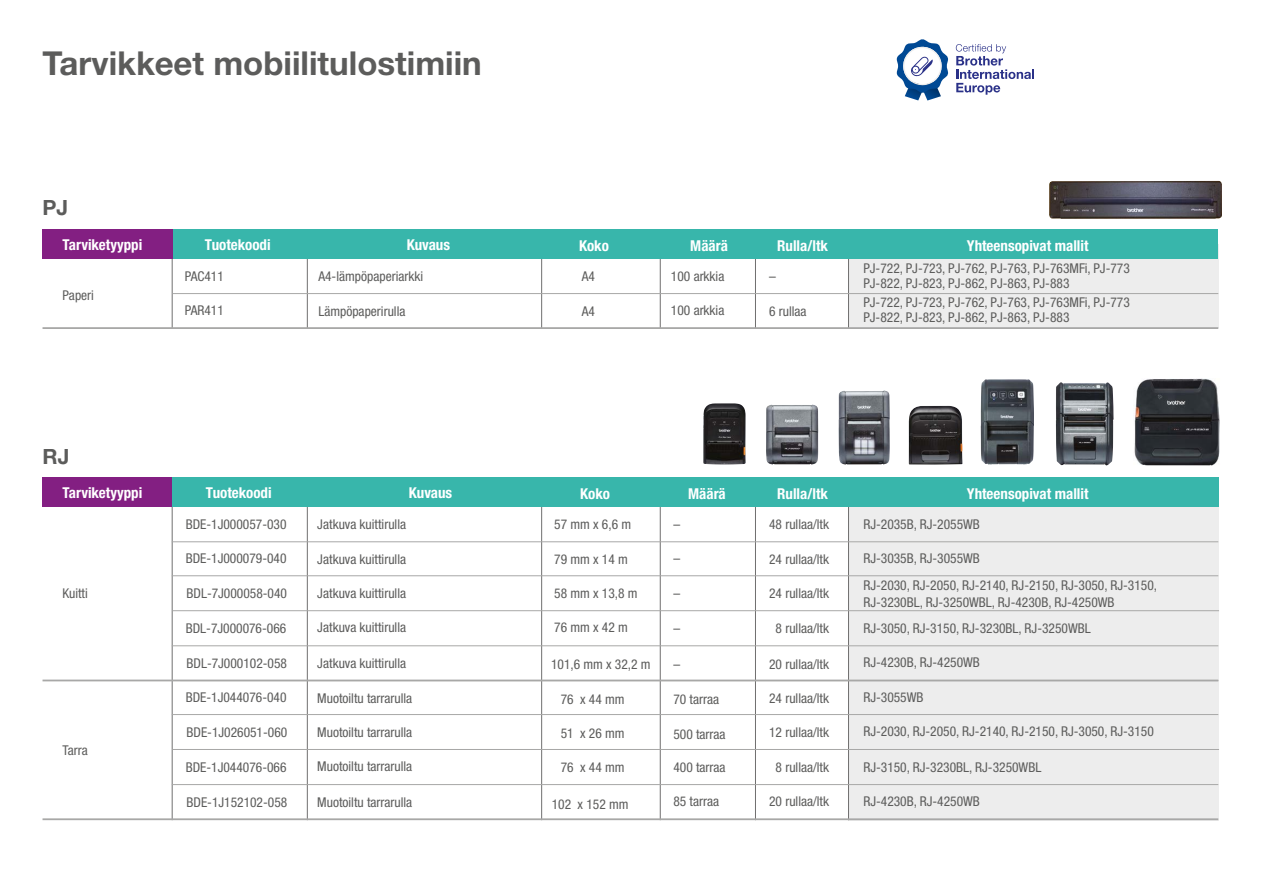
<style>
.page{position:relative;width:1263px;height:893px;background:#fff}
.page>*{position:absolute;margin:0;border:0;box-sizing:border-box;transform-origin:0 0}
.t1{font:700 33px "Helvetica Neue LTW1 G";color:#5c5c5b}
.t2{font:700 21px "Helvetica Neue LTW1 G";color:#5c5c5b}
.t3{font:700 condensed 15px "Helvetica Neue LTW1 G";color:#fff}
.t4{font:condensed 13.5px/15px "Helvetica Neue LTW1 G";color:#5c5c5b}
</style>
<div class="page">
<div style="left:848px;top:244px;width:370px;height:83px;background:#ededed"></div>
<hr style="left:172px;top:246px;width:1px;height:82px;background:#706f6f">
<hr style="left:848px;top:246px;width:1px;height:83px;background:#706f6f">
<hr style="left:307px;top:246px;width:1px;height:82px;background:#706f6f">
<hr style="left:541px;top:246px;width:1px;height:82px;background:#706f6f">
<hr style="left:660px;top:246px;width:1px;height:82px;background:#706f6f">
<hr style="left:755px;top:246px;width:1px;height:82px;background:#706f6f">
<div style="left:173px;top:229px;width:1045px;height:30px;background:#38b6ab"></div>
<img style="left:1049px;top:181px;width:173px;height:38px">
<div style="left:43px;top:229px;width:130px;height:30px;background:#831f82"></div>
<hr style="left:173px;top:293px;width:1045px;height:1px;background:#a8a8a7">
<hr style="left:43px;top:327px;width:1175px;height:2px;background:#a8a8a7">
<div style="left:848px;top:492px;width:370px;height:328px;background:#ededed"></div>
<hr style="left:172px;top:497px;width:1px;height:323px;background:#706f6f">
<hr style="left:848px;top:494px;width:1px;height:326px;background:#706f6f">
<hr style="left:307px;top:497px;width:1px;height:323px;background:#706f6f">
<hr style="left:541px;top:497px;width:1px;height:323px;background:#706f6f">
<hr style="left:660px;top:497px;width:1px;height:323px;background:#706f6f">
<hr style="left:755px;top:497px;width:1px;height:323px;background:#706f6f">
<div style="left:172px;top:478px;width:1046px;height:29px;background:#38b6ab"></div>
<div style="left:43px;top:478px;width:129px;height:29px;background:#831f82"></div>
<hr style="left:172px;top:541px;width:1046px;height:1px;background:#a8a8a7">
<hr style="left:43px;top:680px;width:1175px;height:1px;background:#a8a8a7">
<hr style="left:173px;top:610px;width:1046px;height:1px;background:#a8a8a7">
<hr style="left:172px;top:645px;width:1046px;height:1px;background:#a8a8a7">
<hr style="left:172px;top:575px;width:1046px;height:1px;background:#a8a8a7">
<hr style="left:43px;top:818px;width:1175px;height:2px;background:#a8a8a7">
<hr style="left:173px;top:749px;width:1046px;height:1px;background:#a8a8a7">
<hr style="left:172px;top:784px;width:1046px;height:1px;background:#a8a8a7">
<hr style="left:172px;top:714px;width:1046px;height:1px;background:#a8a8a7">
<img style="left:1056px;top:382px;width:57px;height:83px">
<img style="left:766px;top:404px;width:52px;height:60px">
<img style="left:703px;top:403px;width:43px;height:61px">
<img style="left:838px;top:390px;width:52px;height:75px">
<img style="left:908px;top:406px;width:54px;height:59px">
<img style="left:980px;top:379px;width:54px;height:85px">
<img style="left:1134px;top:378px;width:86px;height:87px">
<svg style="left:956px;top:44px;width:78px;height:51px"></svg>
<svg style="left:897px;top:39px;width:51px;height:62px"></svg>
<h1 class="t1" style="left:43px;top:42px;width:441px">Tarvikkeet mobiilitulostimiin</h1>
<h2 class="t2" style="left:43px;top:195px;width:27px">PJ</h2>
<p class="t3" style="left:63px;top:236px;width:81px">Tarviketyyppi</p>
<p class="t3" style="left:205px;top:236px;width:67px">Tuotekoodi</p>
<p class="t3" style="left:407px;top:236px;width:45px">Kuvaus</p>
<p class="t3" style="left:579px;top:237px;width:31px">Koko</p>
<p class="t3" style="left:690px;top:237px;width:39px">Määrä</p>
<p class="t3" style="left:777px;top:237px;width:52px">Rulla/ltk</p>
<p class="t4" style="left:63px;top:288px;width:33px">Paperi</p>
<p class="t4" style="left:185px;top:269px;width:41px">PAC411</p>
<p class="t4" style="left:185px;top:303px;width:41px">PAR411</p>
<p class="t4" style="left:671px;top:269px;width:55px">100 arkkia</p>
<p class="t4" style="left:671px;top:303px;width:55px">100 arkkia</p>
<p class="t4" style="left:318px;top:269px;width:106px">A4-lämpöpaperiarkki</p>
<p class="t4" style="left:318px;top:303px;width:89px">Lämpöpaperirulla</p>
<p class="t4" style="left:582px;top:269px;width:15px">A4</p>
<p class="t4" style="left:582px;top:303px;width:15px">A4</p>
<p class="t4" style="left:769px;top:269px;width:8px">–</p>
<p class="t4" style="left:769px;top:303px;width:39px">6 rullaa</p>
<p class="t3" style="left:967px;top:237px;width:123px">Yhteensopivat mallit</p>
<p class="t4" style="left:863px;top:261px;width:268px">PJ-722, PJ-723, PJ-762, PJ-763, PJ-763MFi, PJ-773<br>PJ-822, PJ-823, PJ-862, PJ-863, PJ-883</p>
<p class="t4" style="left:863px;top:295px;width:268px">PJ-722, PJ-723, PJ-762, PJ-763, PJ-763MFi, PJ-773<br>PJ-822, PJ-823, PJ-862, PJ-863, PJ-883</p>
<h2 class="t2" style="left:43px;top:443px;width:28px">RJ</h2>
<p class="t3" style="left:63px;top:484px;width:81px">Tarviketyyppi</p>
<p class="t3" style="left:206px;top:484px;width:67px">Tuotekoodi</p>
<p class="t3" style="left:409px;top:484px;width:45px">Kuvaus</p>
<p class="t3" style="left:580px;top:485px;width:31px">Koko</p>
<p class="t3" style="left:688px;top:485px;width:39px">Määrä</p>
<p class="t3" style="left:777px;top:485px;width:52px">Rulla/ltk</p>
<p class="t4" style="left:63px;top:585px;width:27px">Kuitti</p>
<p class="t4" style="left:63px;top:743px;width:27px">Tarra</p>
<p class="t4" style="left:186px;top:517px;width:102px">BDE-1J000057-030</p>
<p class="t4" style="left:186px;top:551px;width:102px">BDE-1J000079-040</p>
<p class="t4" style="left:186px;top:586px;width:102px">BDL-7J000058-040</p>
<p class="t4" style="left:186px;top:621px;width:102px">BDL-7J000076-066</p>
<p class="t4" style="left:186px;top:656px;width:102px">BDL-7J000102-058</p>
<p class="t4" style="left:186px;top:690px;width:102px">BDE-1J044076-040</p>
<p class="t4" style="left:186px;top:724px;width:102px">BDE-1J026051-060</p>
<p class="t4" style="left:186px;top:760px;width:102px">BDE-1J044076-066</p>
<p class="t4" style="left:186px;top:794px;width:102px">BDE-1J152102-058</p>
<p class="t4" style="left:317px;top:517px;width:90px">Jatkuva kuittirulla</p>
<p class="t4" style="left:317px;top:552px;width:90px">Jatkuva kuittirulla</p>
<p class="t4" style="left:317px;top:586px;width:90px">Jatkuva kuittirulla</p>
<p class="t4" style="left:317px;top:620px;width:90px">Jatkuva kuittirulla</p>
<p class="t4" style="left:317px;top:656px;width:90px">Jatkuva kuittirulla</p>
<p class="t4" style="left:317px;top:691px;width:96px">Muotoiltu tarrarulla</p>
<p class="t4" style="left:317px;top:725px;width:96px">Muotoiltu tarrarulla</p>
<p class="t4" style="left:317px;top:759px;width:96px">Muotoiltu tarrarulla</p>
<p class="t4" style="left:317px;top:795px;width:96px">Muotoiltu tarrarulla</p>
<p class="t4" style="left:554px;top:517px;width:78px">57 mm x 6,6 m</p>
<p class="t4" style="left:554px;top:552px;width:75px">79 mm x 14 m</p>
<p class="t4" style="left:554px;top:586px;width:85px">58 mm x 13,8 m</p>
<p class="t4" style="left:554px;top:620px;width:75px">76 mm x 42 m</p>
<p class="t4" style="left:551px;top:657px;width:101px">101,6 mm x 32,2 m</p>
<p class="t4" style="left:561px;top:691px;width:65px">76 x 44 mm</p>
<p class="t4" style="left:561px;top:726px;width:65px">51 x 26 mm</p>
<p class="t4" style="left:561px;top:760px;width:65px">76 x 44 mm</p>
<p class="t4" style="left:552px;top:797px;width:78px">102 x 152 mm</p>
<p class="t4" style="left:673px;top:517px;width:8px">–</p>
<p class="t4" style="left:673px;top:551px;width:8px">–</p>
<p class="t4" style="left:673px;top:586px;width:8px">–</p>
<p class="t4" style="left:673px;top:620px;width:8px">–</p>
<p class="t4" style="left:673px;top:657px;width:8px">–</p>
<p class="t4" style="left:673px;top:692px;width:47px">70 tarraa</p>
<p class="t4" style="left:673px;top:726px;width:54px">500 tarraa</p>
<p class="t4" style="left:673px;top:760px;width:54px">400 tarraa</p>
<p class="t4" style="left:673px;top:794px;width:47px">85 tarraa</p>
<p class="t4" style="left:769px;top:517px;width:61px">48 rullaa/ltk</p>
<p class="t4" style="left:769px;top:552px;width:61px">24 rullaa/ltk</p>
<p class="t4" style="left:769px;top:586px;width:61px">24 rullaa/ltk</p>
<p class="t4" style="left:776px;top:620px;width:55px">8 rullaa/ltk</p>
<p class="t4" style="left:769px;top:656px;width:61px">20 rullaa/ltk</p>
<p class="t4" style="left:769px;top:691px;width:61px">24 rullaa/ltk</p>
<p class="t4" style="left:769px;top:725px;width:61px">12 rullaa/ltk</p>
<p class="t4" style="left:776px;top:759px;width:55px">8 rullaa/ltk</p>
<p class="t4" style="left:769px;top:794px;width:61px">20 rullaa/ltk</p>
<p class="t3" style="left:967px;top:485px;width:123px">Yhteensopivat mallit</p>
<p class="t4" style="left:863px;top:517px;width:118px">RJ-2035B, RJ-2055WB</p>
<p class="t4" style="left:863px;top:551px;width:118px">RJ-3035B, RJ-3055WB</p>
<p class="t4" style="left:863px;top:577px;width:295px;line-height:16.5px">RJ-2030, RJ-2050, RJ-2140, RJ-2150, RJ-3050, RJ-3150,<br>RJ-3230BL, RJ-3250WBL, RJ-4230B, RJ-4250WB</p>
<p class="t4" style="left:863px;top:621px;width:229px">RJ-3050, RJ-3150, RJ-3230BL, RJ-3250WBL</p>
<p class="t4" style="left:863px;top:655px;width:118px">RJ-4230B, RJ-4250WB</p>
<p class="t4" style="left:863px;top:690px;width:62px">RJ-3055WB</p>
<p class="t4" style="left:863px;top:724px;width:292px">RJ-2030, RJ-2050, RJ-2140, RJ-2150, RJ-3050, RJ-3150</p>
<p class="t4" style="left:863px;top:760px;width:179px">RJ-3150, RJ-3230BL, RJ-3250WBL</p>
<p class="t4" style="left:863px;top:794px;width:118px">RJ-4230B, RJ-4250WB</p>
</div>
